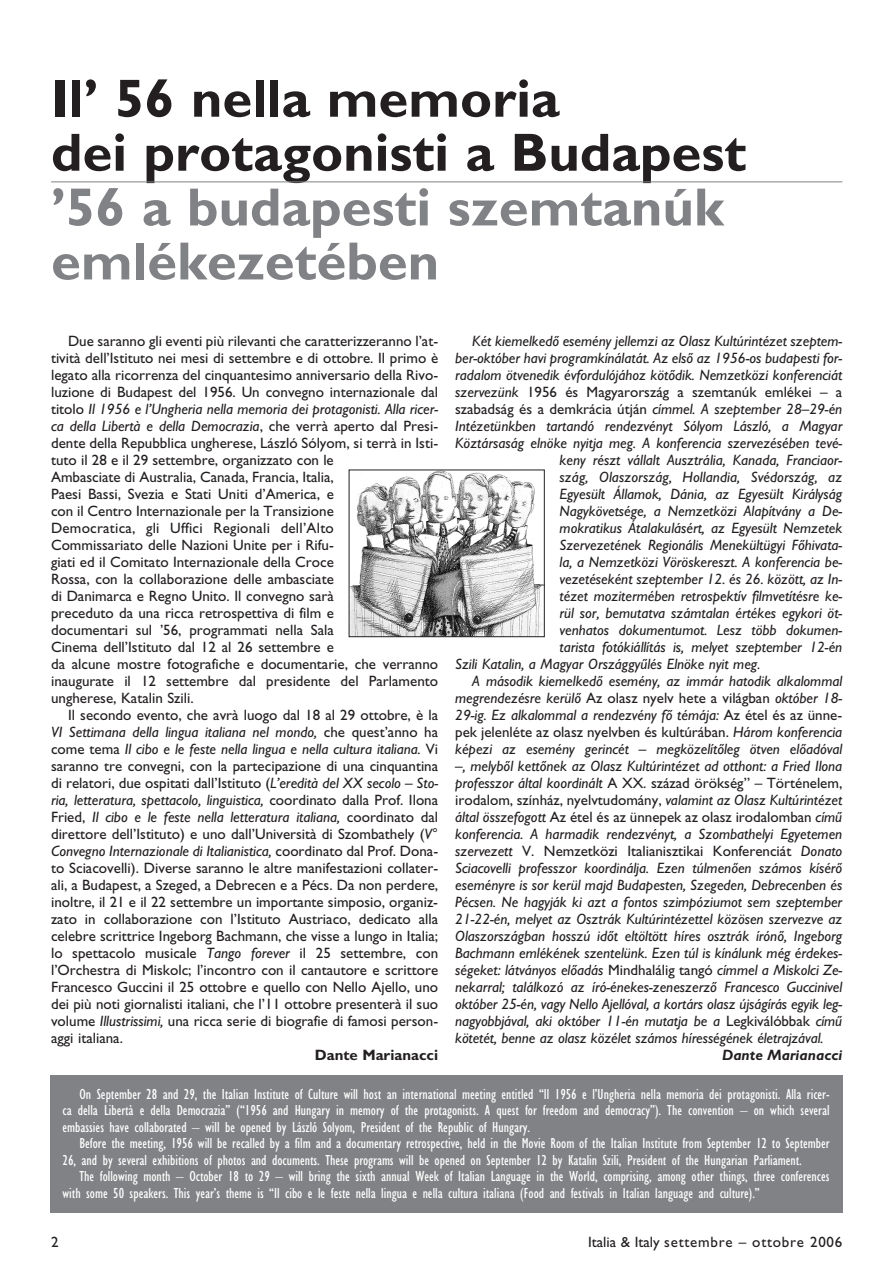
<style>
.page{position:relative;width:893px;height:1284px;background:#fff}
.page>*{position:absolute;margin:0;border:0;box-sizing:border-box;transform-origin:0 0}
.t1{font:54px/54px "Gill H Bold";color:#231f20}
.t2{font:54px/54px "Gill H Bold";color:#808285}
.t3{font:15px/17px "Gill H Ita";color:#231f20}
.t4{font:15px/17px "Gill H";color:#231f20;text-align:justify}
.t5{font:15px/16.5px "Gill H Cond";color:#fff}
.t6{font:15px "Gill H";letter-spacing:.05em;color:#231f20}
.t7{font:15px "Gill H Bold";color:#231f20}
.t8{font:15px "Gill H Bold Ita";color:#231f20}
.s1{font-family:"Gill H"}
.s2{font-family:"Gill H Ita"}
</style>
<div class="page">
<hr style="left:51px;top:182px;width:791px;height:1px;background:#808285">
<div style="left:50px;top:1075px;width:792px;height:137px;background:#808285"></div>
<img style="left:351px;top:472px;width:191px;height:163px">
<div style="left:349px;top:470px;width:195px;height:167px;border:1px solid #231f20"></div>
<h1 class="t1" style="left:51px;top:78px;width:696px">Il’ 56 nella memoria<br>dei protagonisti a Budapest</h1>
<h1 class="t2" style="left:51px;top:186px;width:674px">’56 a budapesti szemtanúk emlékezetében</h1>
<p class="t4" style="left:51px;top:334px;width:388px;text-indent:17px">Due saranno gli eventi più rilevanti che caratterizzeranno l’at&shy;tività dell’Istituto nei mesi di settembre e di ottobre. Il primo è legato alla ricorrenza del cinquantesimo anniversario della Rivo&shy;luzione di Budapest del 1956. Un convegno internazionale dal</p>
<p class="t3" style="left:51px;top:402px;width:388px"><span class="s1">titolo</span> Il 1956 e l’Ungheria nella memoria dei protagonisti. Alla ricer&shy;ca della Libertà e della Democrazia<span class="s1">, che verrà aperto dal Presi-</span></p>
<p class="t4" style="left:51px;top:436px;width:388px;text-align:left">dente della Repubblica ungherese, László Sólyom, si terrà in Isti&shy;tuto il 28 e il 29 settembre, organizzato con le<br>Ambasciate di Australia, Canada, Francia, Italia,<br>Paesi Bassi, Svezia e Stati Uniti d’America, e<br>con il Centro Internazionale per la Transizione<br>Democratica, gli Uffici Regionali dell’Alto<br>Commissariato delle Nazioni Unite per i Rifu-<br>giati ed il Comitato Internazionale della Croce<br>Rossa, con la collaborazione delle ambasciate<br>di Danimarca e Regno Unito. Il convegno sarà<br>preceduto da una ricca retrospettiva di film e<br>documentari sul ’56, programmati nella Sala<br>Cinema dell’Istituto dal 12 al 26 settembre e<br>da alcune mostre fotografiche e documentarie, che verranno inaugurate il 12 settembre dal presidente del Parlamento ungherese, Katalin Szili.</p>
<p class="t4" style="left:68px;top:708px;width:371px">Il secondo evento, che avrà luogo dal 18 al 29 ottobre, è la</p>
<p class="t3" style="left:51px;top:725px;width:388px">VI Settimana della lingua italiana nel mondo, <span class="s1">che quest’anno ha come tema</span> Il cibo e le feste nella lingua e nella cultura italiana. <span class="s1">Vi</span></p>
<p class="t4" style="left:51px;top:759px;width:388px">saranno tre convegni, con la partecipazione di una cinquantina di relatori, due ospitati dall’Istituto (<span class="s2">L’eredità del XX secolo – Sto-</span></p>
<p class="t3" style="left:51px;top:793px;width:388px">ria, letteratura, spettacolo, linguistica, <span class="s1">coordinato dalla Prof. Ilona<br>Fried,</span> Il cibo e le feste nella letteratura italiana, <span class="s1">coordinato dal</span></p>
<p class="t4" style="left:51px;top:827px;width:388px">direttore dell’Istituto) e uno dall’Università di Szombathely (<span class="s2">V°</span></p>
<p class="t3" style="left:51px;top:844px;width:388px">Convegno Internazionale di Italianistica, <span class="s1">coordinato dal Prof. Dona-</span></p>
<p class="t4" style="left:51px;top:861px;width:388px">to Sciacovelli). Diverse saranno le altre manifestazioni collater&shy;ali, a Budapest, a Szeged, a Debrecen e a Pécs. Da non perdere, inoltre, il 21 e il 22 settembre un importante simposio, organiz&shy;zato in collaborazione con l’Istituto Austriaco, dedicato alla celebre scrittrice Ingeborg Bachmann, che visse a lungo in Italia; lo spettacolo musicale <span class="s2">Tango forever</span> il 25 settembre, con l’Orchestra di Miskolc; l’incontro con il cantautore e scrittore Francesco Guccini il 25 ottobre e quello con Nello Ajello, uno dei più noti giornalisti italiani, che l’11 ottobre presenterà il suo volume <span class="s2">Illustrissimi,</span> una ricca serie di biografie di famosi person&shy;aggi italiana.</p>
<p class="t7" style="left:315px;top:1050px;width:125px">Dante Marianacci</p>
<p class="t3" style="left:455px;top:334px;width:388px;text-align:justify;text-indent:17px">Két kiemelkedô esemény jellemzi az Olasz Kultúrintézet szeptem&shy;ber-október havi programkínálatát. Az elsô az 1956-os budapesti for&shy;radalom ötvenedik évfordulójához kötôdik. Nemzetközi konferenciát</p>
<p class="t4" style="left:455px;top:385px;width:388px"><span class="s2">szervezünk</span> 1956 és Magyarország a szemtanúk emlékei – a szabadság és a demkrácia útján <span class="s2">címmel. A szeptember 28–29-én</span></p>
<p class="t3" style="left:455px;top:419px;width:388px">Intézetünkben tartandó rendezvényt Sólyom László, a Magyar</p>
<p class="t3" style="left:455px;top:436px;width:388px">Köztársaság elnöke nyitja meg. A konferencia szervezésében tevé-</p>
<p class="t3" style="left:559px;top:453px;width:284px">keny részt vállalt Ausztrália, Kanada, Franciaor-</p>
<p class="t3" style="left:559px;top:470px;width:284px">szág, Olaszország, Hollandia, Svédország, az</p>
<p class="t3" style="left:559px;top:487px;width:284px">Egyesült Államok, Dánia, az Egyesült Királyság</p>
<p class="t3" style="left:559px;top:504px;width:284px">Nagykövetsége, a Nemzetközi Alapítvány a De-</p>
<p class="t3" style="left:559px;top:521px;width:284px">mokratikus Átalakulásért, az Egyesült Nemzetek</p>
<p class="t3" style="left:559px;top:538px;width:284px">Szervezetének Regionális Menekültügyi Fôhivata-</p>
<p class="t3" style="left:559px;top:555px;width:284px">la, a Nemzetközi Vöröskereszt. A konferencia be-</p>
<p class="t3" style="left:559px;top:572px;width:284px">vezetéseként szeptember 12. és 26. között, az In-</p>
<p class="t3" style="left:559px;top:589px;width:284px">tézet mozitermében retrospektív filmvetítésre ke-</p>
<p class="t3" style="left:559px;top:606px;width:284px">rül sor, bemutatva számtalan értékes egykori öt-</p>
<p class="t3" style="left:559px;top:623px;width:284px">venhatos dokumentumot. Lesz több dokumen-</p>
<p class="t3" style="left:559px;top:640px;width:284px">tarista fotókiállítás is, melyet szeptember 12-én</p>
<p class="t3" style="left:455px;top:657px;width:306px">Szili Katalin, a Magyar Országgyûlés Elnöke nyit meg.</p>
<p class="t3" style="left:472px;top:674px;width:371px">A második kiemelkedô esemény, az immár hatodik alkalommal</p>
<p class="t3" style="left:455px;top:691px;width:388px">megrendezésre kerülô <span class="s1">Az olasz nyelv hete a világban</span> október 18-</p>
<p class="t3" style="left:455px;top:708px;width:388px">29-ig. Ez alkalommal a rendezvény fô témája: <span class="s1">Az étel és az ünne-</span></p>
<p class="t4" style="left:455px;top:725px;width:388px">pek jelenléte az olasz nyelvben és kultúrában. <span class="s2">Három konferencia</span></p>
<p class="t3" style="left:455px;top:742px;width:388px">képezi az esemény gerincét – megközelítôleg ötven elôadóval –, melybôl kettônek az Olasz Kultúrintézet ad otthont: a Fried Ilona</p>
<p class="t4" style="left:455px;top:776px;width:388px"><span class="s2">professzor által koordinált</span> A XX. század örökség” – Történelem, irodalom, színház, nyelvtudomány, <span class="s2">valamint az Olasz Kultúrintézet által összefogott</span> Az étel és az ünnepek az olasz irodalomban <span class="s2">címû</span></p>
<p class="t3" style="left:455px;top:827px;width:388px">konferencia. A harmadik rendezvényt, a Szombathelyi Egyetemen</p>
<p class="t4" style="left:455px;top:844px;width:388px"><span class="s2">szervezett</span> V. Nemzetközi Italianisztikai Konferenciát <span class="s2">Donato</span></p>
<p class="t3" style="left:455px;top:861px;width:388px;text-align:justify">Sciacovelli professzor koordinálja. Ezen túlmenôen számos kísérô eseményre is sor kerül majd Budapesten, Szegeden, Debrecenben és Pécsen. Ne hagyják ki azt a fontos szimpóziumot sem szeptember 21-22-én, melyet az Osztrák Kultúrintézettel közösen szervezve az Olaszországban hosszú idôt eltöltött híres osztrák írónô, Ingeborg Bachmann emlékének szentelünk. Ezen túl is kínálunk még érdekes&shy;ségeket: látványos elôadás <span class="s1">Mindhalálig tangó</span> címmel a Miskolci Ze&shy;nekarral; találkozó az író-énekes-zeneszerzô Francesco Guccinivel október 25-én, vagy Nello Ajellóval, a kortárs olasz újságírás egyik leg&shy;nagyobbjával, aki október 11-én mutatja be a <span class="s1">Legkiválóbbak</span> címû kötetét, benne az olasz közélet számos hírességének életrajzával.</p>
<p class="t8" style="left:722px;top:1050px;width:122px">Dante Marianacci</p>
<p class="t5" style="left:62px;top:1087px;width:768px;text-align:justify;text-indent:17px">On September 28 and 29, the Italian Institute of Culture will host an international meeting entitled “Il 1956 e l’Ungheria nella memoria dei protagonisti. Alla ricer&shy;ca della Libertà e della Democrazia” (“1956 and Hungary in memory of the protagonists. A quest for freedom and democracy”). The convention – on which several embassies have collaborated – will be opened by László Solyom, President of the Republic of Hungary.</p>
<p class="t5" style="left:62px;top:1137px;width:768px;text-indent:17px">Before the meeting, 1956 will be recalled by a film and a documentary retrospective, held in the Movie Room of the Italian Institute from September 12 to September<br>26, and by several exhibitions of photos and documents. These programs will be opened on September 12 by Katalin Szili, President of the Hungarian Parliament.</p>
<p class="t5" style="left:62px;top:1170px;width:768px;text-indent:17px">The following month – October 18 to 29 – will bring the sixth annual Week of Italian Language in the World, comprising, among other things, three conferences with some 50 speakers. This year’s theme is “Il cibo e le feste nella lingua e nella cultura italiana (Food and festivals in Italian language and culture).”</p>
<p class="t4" style="left:51px;top:1235px;width:9px">2</p>
<p class="t6" style="left:588px;top:1237px;width:256px">Italia &amp; Italy settembre – ottobre 2006</p>
</div>
